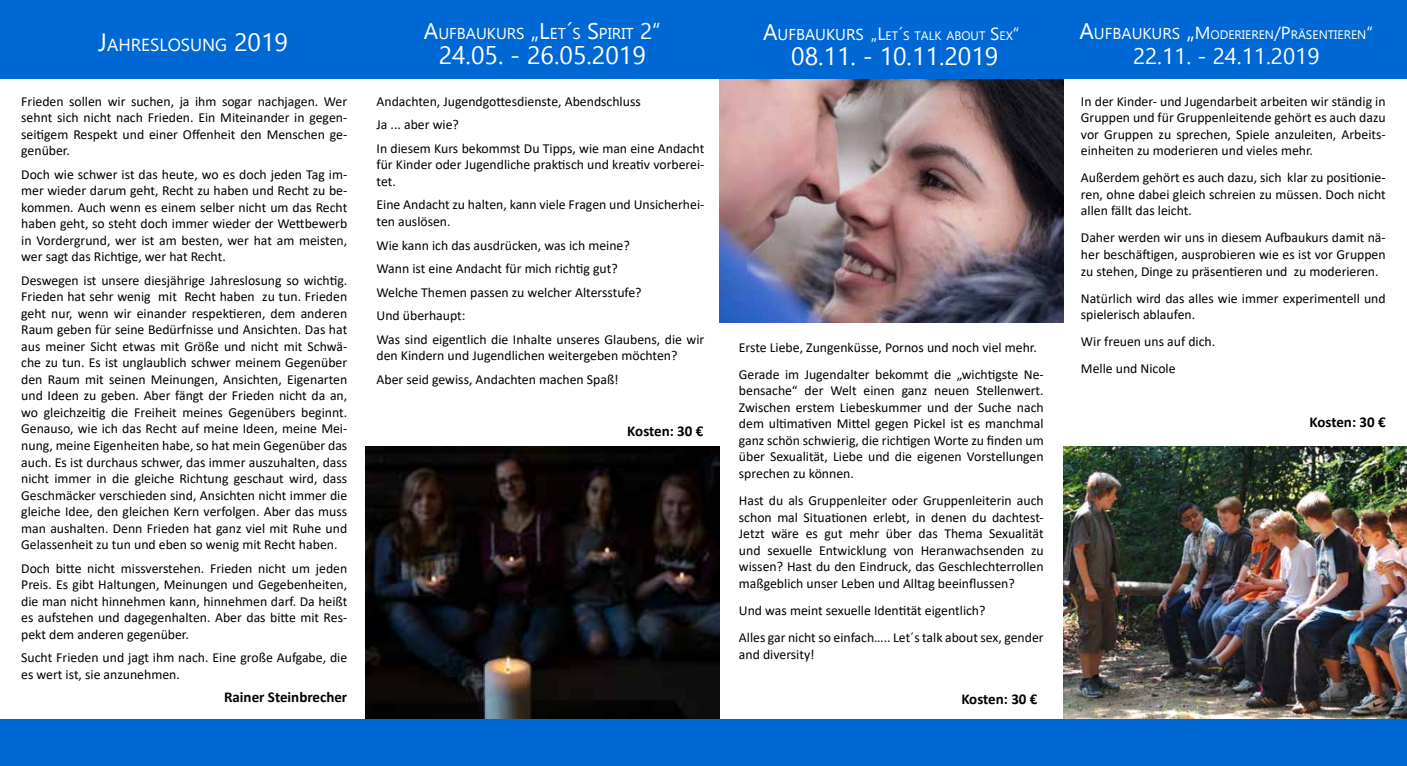
<style>
.page{position:relative;width:1407px;height:766px;background:#fff}
.page>*{position:absolute;margin:0;border:0;box-sizing:border-box;transform-origin:0 0}
.t1{font:25px "Ebrima";color:#fff}
.t2{font:22.5px "Ebrima";color:#fff}
.t3{font:17.5px "Ebrima";color:#fff}
.t4{font:15.75px "Ebrima";color:#fff}
.t5{font:700 15px "Calibri";color:#000}
.t6{font:13.75px/16.5px "Calibri";color:#000}
.t7{font:12.25px "Ebrima";color:#fff}
.s1{font-size:25px}
.s2{font-size:22.5px}
.s3{font-size:15.75px}
.s4{font-size:17.5px}
</style>
<div class="page">
<img style="left:1063px;top:446px;width:344px;height:273px">
<img style="left:719px;top:79px;width:344px;height:243px">
<img style="left:365px;top:446px;width:354px;height:273px">
<div style="left:0;top:0;width:1407px;height:79px;background:#0068d4"></div>
<div style="left:0;top:719px;width:1407px;height:46px;background:#0068d4"></div>
<p class="t3" style="left:98px;top:32px;width:191px"><span class="s1">J</span>AHRESLOSUNG <span class="s1">2019</span></p>
<p class="t6" style="left:21px;top:92px;width:327px;text-align:justify">Frieden sollen wir suchen, ja ihm sogar nachjagen. Wer sehnt sich nicht nach Frieden. Ein Miteinander in gegen&shy;seitigem Respekt und einer Offenheit den Menschen ge&shy;genüber.</p>
<p class="t6" style="left:21px;top:165px;width:327px;text-align:justify">Doch wie schwer ist das heute, wo es doch jeden Tag im&shy;mer wieder darum geht, Recht zu haben und Recht zu be&shy;kommen. Auch wenn es einem selber nicht um das Recht haben geht, so steht doch immer wieder der Wettbewerb in Vordergrund, wer ist am besten, wer hat am meisten, wer sagt das Richtige, wer hat Recht.</p>
<p class="t6" style="left:21px;top:271px;width:328px;text-align:justify">Deswegen ist unsere diesjährige Jahreslosung so wichtig.<br>Frieden hat sehr wenig mit Recht haben zu tun. Frieden geht nur, wenn wir einander respektieren, dem anderen Raum geben für seine Bedürfnisse und Ansichten. Das hat aus meiner Sicht etwas mit Größe und nicht mit Schwä&shy;che zu tun. Es ist unglaublich schwer meinem Gegenüber den Raum mit seinen Meinungen, Ansichten, Eigenarten und Ideen zu geben. Aber fängt der Frieden nicht da an, wo gleichzeitig die Freiheit meines Gegenübers beginnt.<br>Genauso, wie ich das Recht auf meine Ideen, meine Mei&shy;nung, meine Eigenheiten habe, so hat mein Gegenüber das auch. Es ist durchaus schwer, das immer auszuhalten, dass nicht immer in die gleiche Richtung geschaut wird, dass Geschmäcker verschieden sind, Ansichten nicht immer die gleiche Idee, den gleichen Kern verfolgen. Aber das muss man aushalten. Denn Frieden hat ganz viel mit Ruhe und Gelassenheit zu tun und eben so wenig mit Recht haben.</p>
<p class="t6" style="left:21px;top:559px;width:327px;text-align:justify">Doch bitte nicht missverstehen. Frieden nicht um jeden Preis. Es gibt Haltungen, Meinungen und Gegebenheiten, die man nicht hinnehmen kann, hinnehmen darf. Da heißt es aufstehen und dagegenhalten. Aber das bitte mit Res&shy;pekt dem anderen gegenüber.</p>
<p class="t6" style="left:21px;top:649px;width:327px">Sucht Frieden und jagt ihm nach. Eine große Aufgabe, die es wert ist, sie anzunehmen.</p>
<p class="t5" style="left:224px;top:686px;width:125px">Rainer Steinbrecher</p>
<p class="t4" style="left:424px;top:22px;width:238px"><span class="s2">A</span>UFBAUKURS <span class="s2">„L</span>ET<span class="s2">´</span>S <span class="s2">S</span>PIRIT <span class="s2">2“</span></p>
<h1 class="t1" style="left:439px;top:37px;width:209px">24.05. - 26.05.2019</h1>
<p class="t6" style="left:376px;top:89px;width:329px;line-height:23.6px">Andachten, Jugendgottesdienste, Abendschluss<br>Ja ... aber wie?<br>In diesem Kurs bekommst Du Tipps, wie man eine Andacht</p>
<p class="t6" style="left:376px;top:156px;width:329px">für Kinder oder Jugendliche praktisch und kreativ vorberei&shy;tet.</p>
<p class="t6" style="left:376px;top:196px;width:329px">Eine Andacht zu halten, kann viele Fragen und Unsicherhei&shy;ten auslösen.</p>
<p class="t6" style="left:376px;top:233px;width:329px;line-height:23.6px">Wie kann ich das ausdrücken, was ich meine?<br>Wann ist eine Andacht für mich richtig gut?<br>Welche Themen passen zu welcher Altersstufe?<br>Und überhaupt:<br>Was sind eigentlich die Inhalte unseres Glaubens, die wir</p>
<p class="t6" style="left:376px;top:343px;width:302px;line-height:23.6px">den Kindern und Jugendlichen weitergeben möchten?<br>Aber seid gewiss, Andachten machen Spaß!</p>
<p class="t5" style="left:627px;top:420px;width:78px">Kosten: 30 €</p>
<p class="t7" style="left:763px;top:27px;width:258px"><span class="s2">A</span><span class="s3">UFBAUKURS</span> <span class="s4">„L</span>ET<span class="s4">´</span>S TALK ABOUT <span class="s4">S</span>EX<span class="s4">“</span></p>
<h1 class="t1" style="left:791px;top:38px;width:209px">08.11. - 10.11.2019</h1>
<p class="t6" style="left:739px;top:333px;width:306px;line-height:27.1px">Erste Liebe, Zungenküsse, Pornos und noch viel mehr.<br>Gerade im Jugendalter bekommt die „wichtigste Ne-</p>
<p class="t6" style="left:739px;top:382px;width:306px;text-align:justify">bensache“ der Welt einen ganz neuen Stellenwert.<br>Zwischen erstem Liebeskummer und der Suche nach dem ultimativen Mittel gegen Pickel ist es manchmal ganz schön schwierig, die richtigen Worte zu finden um über Sexualität, Liebe und die eigenen Vorstellungen sprechen zu können.</p>
<p class="t6" style="left:739px;top:492px;width:306px;text-align:justify">Hast du als Gruppenleiter oder Gruppenleiterin auch schon mal Situationen erlebt, in denen du dachtest-Jetzt wäre es gut mehr über das Thema Sexualität und sexuelle Entwicklung von Heranwachsenden zu wissen? Hast du den Eindruck, das Geschlechterrollen maßgeblich unser Leben und Alltag beeinflussen?</p>
<p class="t6" style="left:739px;top:596px;width:306px;line-height:27.1px">Und was meint sexuelle Identität eigentlich?<br>Alles gar nicht so einfach….. Let´s talk about sex, gender</p>
<p class="t6" style="left:739px;top:645px;width:77px">and diversity!</p>
<p class="t5" style="left:961px;top:687px;width:78px">Kosten: 30 €</p>
<p class="t7" style="left:1079px;top:26px;width:295px"><span class="s2">A</span><span class="s3">UFBAUKURS</span> <span class="s2">„</span><span class="s4">M</span> ODERIEREN<span class="s4">/P</span>RÄSENTIEREN<span class="s4">“</span></p>
<h2 class="t2" style="left:1133px;top:40px;width:188px">22.11. - 24.11.2019</h2>
<p class="t6" style="left:1081px;top:92px;width:306px;text-align:justify">In der Kinder- und Jugendarbeit arbeiten wir ständig in Gruppen und für Gruppenleitende gehört es auch dazu vor Gruppen zu sprechen, Spiele anzuleiten, Arbeits&shy;einheiten zu moderieren und vieles mehr.</p>
<p class="t6" style="left:1081px;top:169px;width:306px;text-align:justify">Außerdem gehört es auch dazu, sich klar zu positionie&shy;ren, ohne dabei gleich schreien zu müssen. Doch nicht allen fällt das leicht.</p>
<p class="t6" style="left:1081px;top:229px;width:306px;text-align:justify">Daher werden wir uns in diesem Aufbaukurs damit nä&shy;her beschäftigen, ausprobieren wie es ist vor Gruppen zu stehen, Dinge zu präsentieren und zu moderieren.</p>
<p class="t6" style="left:1081px;top:289px;width:306px">Natürlich wird das alles wie immer experimentell und spielerisch ablaufen.</p>
<p class="t6" style="left:1081px;top:328px;width:136px;line-height:27.1px">Wir freuen uns auf dich.<br>Melle und Nicole</p>
<p class="t5" style="left:1309px;top:411px;width:78px">Kosten: 30 €</p>
</div>
